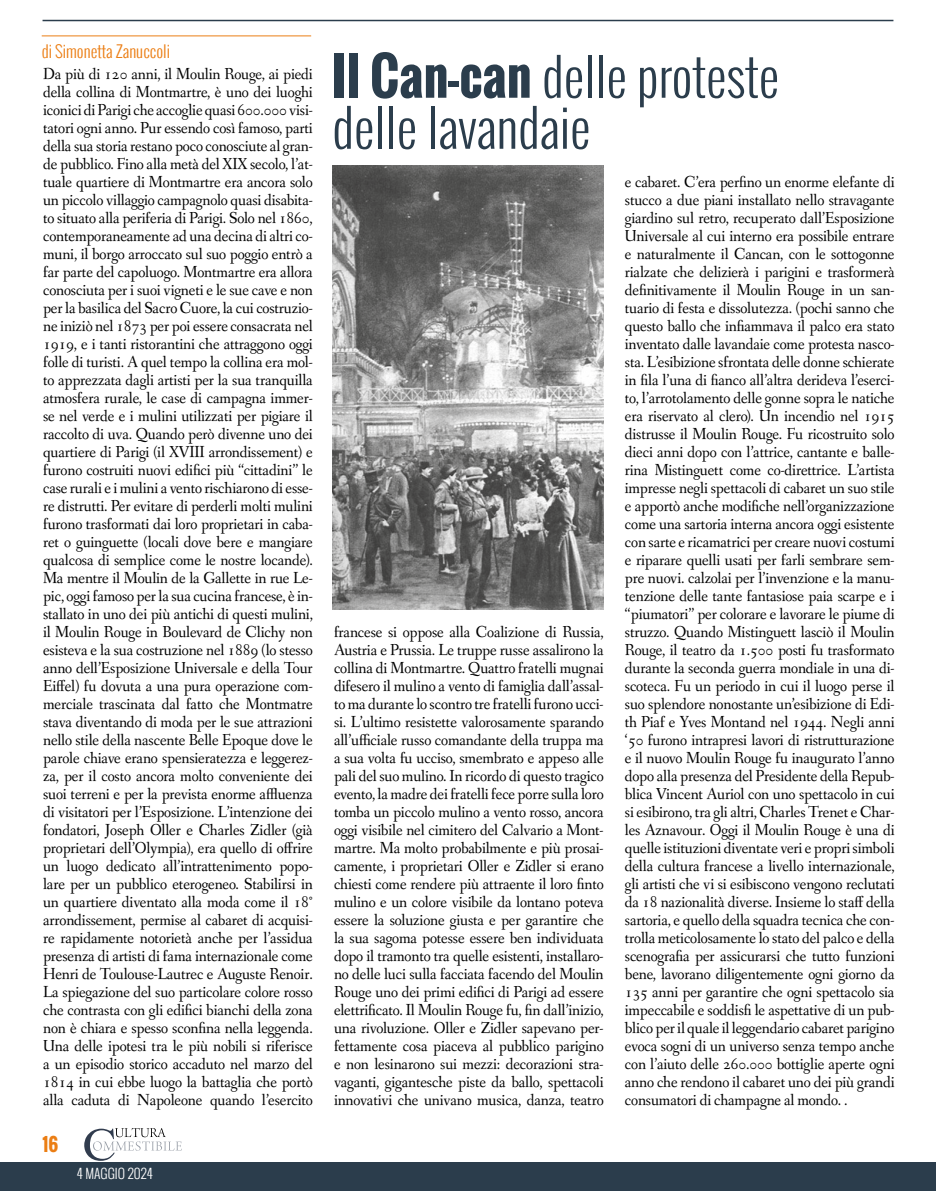
<style>
.page{position:relative;width:936px;height:1191px;background:#fff}
.page>*{position:absolute;margin:0;border:0;box-sizing:border-box;transform-origin:0 0}
.t1{font:300 51px/51px "Oswald";color:#2b3d4c}
.t2{font:700 18px "Oswald";color:#eb7e14}
.t3{font:16.5px/18px "Fanwood Text";letter-spacing:-.01em;color:#000;text-align:justify;scale:.95 1}
.t4{font:300 16.5px "Oswald";color:#eb7e14}
.t5{font:300 13.5px "Oswald";color:#fff}
.s1{font-weight:700}
</style>
<div class="page">
<div style="left:0;top:1162px;width:935px;height:29px;background:#2b3d4c"></div>
<svg style="left:84px;top:1128px;width:98px;height:32px"></svg>
<hr style="left:43px;top:20px;width:850px;height:1px;background:#2b3d4c">
<hr style="left:42px;top:36px;width:269px;height:1px;background:#eb7e14">
<img style="left:332px;top:165px;width:271px;height:444px">
<p class="t4" style="left:42px;top:39px;width:130px">di Simonetta Zanuccoli</p>
<p class="t3" style="left:43px;top:65px;width:285px">Da più di 120 anni, il Moulin Rouge, ai piedi della collina di Montmartre, è uno dei luoghi iconici di Parigi che accoglie quasi 600.000 visi&shy;tatori ogni anno. Pur essendo così famoso, parti della sua storia restano poco conosciute al gran&shy;de pubblico. Fino alla metà del XIX secolo, l’at&shy;tuale quartiere di Montmartre era ancora solo un piccolo villaggio campagnolo quasi disabita&shy;to situato alla periferia di Parigi. Solo nel 1860, contemporaneamente ad una decina di altri co&shy;muni, il borgo arroccato sul suo poggio entrò a far parte del capoluogo. Montmartre era allora conosciuta per i suoi vigneti e le sue cave e non per la basilica del Sacro Cuore, la cui costruzio&shy;ne iniziò nel 1873 per poi essere consacrata nel 1919, e i tanti ristorantini che attraggono oggi folle di turisti. A quel tempo la collina era mol&shy;to apprezzata dagli artisti per la sua tranquilla atmosfera rurale, le case di campagna immer&shy;se nel verde e i mulini utilizzati per pigiare il raccolto di uva. Quando però divenne uno dei quartiere di Parigi (il XVIII arrondissement) e furono costruiti nuovi edifici più “cittadini” le case rurali e i mulini a vento rischiarono di esse&shy;re distrutti. Per evitare di perderli molti mulini furono trasformati dai loro proprietari in caba&shy;ret o guinguette (locali dove bere e mangiare qualcosa di semplice come le nostre locande).<br>Ma mentre il Moulin de la Gallette in rue Le&shy;pic, oggi famoso per la sua cucina francese, è in&shy;stallato in uno dei più antichi di questi mulini, il Moulin Rouge in Boulevard de Clichy non esisteva e la sua costruzione nel 1889 (lo stesso anno dell’Esposizione Universale e della Tour Eiffel) fu dovuta a una pura operazione com&shy;merciale trascinata dal fatto che Montmatre stava diventando di moda per le sue attrazioni nello stile della nascente Belle Epoque dove le parole chiave erano spensieratezza e leggerez&shy;za, per il costo ancora molto conveniente dei suoi terreni e per la prevista enorme affluenza di visitatori per l’Esposizione. L’intenzione dei fondatori, Joseph Oller e Charles Zidler (già proprietari dell’Olympia), era quello di offrire un luogo dedicato all’intrattenimento popo&shy;lare per un pubblico eterogeneo. Stabilirsi in un quartiere diventato alla moda come il 18° arrondissement, permise al cabaret di acquisi&shy;re rapidamente notorietà anche per l’assidua presenza di artisti di fama internazionale come Henri de Toulouse-Lautrec e Auguste Renoir.<br>La spiegazione del suo particolare colore rosso che contrasta con gli edifici bianchi della zona non è chiara e spesso sconfina nella leggenda.<br>Una delle ipotesi tra le più nobili si riferisce a un episodio storico accaduto nel marzo del 1814 in cui ebbe luogo la battaglia che portò alla caduta di Napoleone quando l’esercito</p>
<p class="t2" style="left:43px;top:1130px;width:17px">16</p>
<p class="t5" style="left:77px;top:1164px;width:77px">4 MAGGIO 2024</p>
<h1 class="t1" style="left:332px;top:51px;width:448px"><span class="s1">Il Can-can</span> delle proteste delle lavandaie</h1>
<p class="t3" style="left:334px;top:623px;width:285px">francese si oppose alla Coalizione di Russia, Austria e Prussia. Le truppe russe assalirono la collina di Montmartre. Quattro fratelli mugnai difesero il mulino a vento di famiglia dall’assal&shy;to ma durante lo scontro tre fratelli furono ucci&shy;si. L’ultimo resistette valorosamente sparando all’ufficiale russo comandante della truppa ma a sua volta fu ucciso, smembrato e appeso alle pali del suo mulino. In ricordo di questo tragico evento, la madre dei fratelli fece porre sulla loro tomba un piccolo mulino a vento rosso, ancora oggi visibile nel cimitero del Calvario a Mont&shy;martre. Ma molto probabilmente e più prosai&shy;camente, i proprietari Oller e Zidler si erano chiesti come rendere più attraente il loro finto mulino e un colore visibile da lontano poteva essere la soluzione giusta e per garantire che la sua sagoma potesse essere ben individuata dopo il tramonto tra quelle esistenti, installaro&shy;no delle luci sulla facciata facendo del Moulin Rouge uno dei primi edifici di Parigi ad essere elettrificato. Il Moulin Rouge fu, fin dall’inizio, una rivoluzione. Oller e Zidler sapevano per&shy;fettamente cosa piaceva al pubblico parigino e non lesinarono sui mezzi: decorazioni stra&shy;vaganti, gigantesche piste da ballo, spettacoli innovativi che univano musica, danza, teatro</p>
<p class="t3" style="left:625px;top:173px;width:285px">e cabaret. C’era perfino un enorme elefante di stucco a due piani installato nello stravagante giardino sul retro, recuperato dall’Esposizione Universale al cui interno era possibile entrare e naturalmente il Cancan, con le sottogonne rialzate che delizierà i parigini e trasformerà definitivamente il Moulin Rouge in un san&shy;tuario di festa e dissolutezza. (pochi sanno che questo ballo che infiammava il palco era stato inventato dalle lavandaie come protesta nasco&shy;sta. L’esibizione sfrontata delle donne schierate in fila l’una di fianco all’altra derideva l’eserci&shy;to, l’arrotolamento delle gonne sopra le natiche era riservato al clero). Un incendio nel 1915 distrusse il Moulin Rouge. Fu ricostruito solo dieci anni dopo con l’attrice, cantante e balle&shy;rina Mistinguett come co-direttrice. L’artista impresse negli spettacoli di cabaret un suo stile e apportò anche modifiche nell’organizzazione come una sartoria interna ancora oggi esistente con sarte e ricamatrici per creare nuovi costumi e riparare quelli usati per farli sembrare sem&shy;pre nuovi. calzolai per l’invenzione e la manu&shy;tenzione delle tante fantasiose paia scarpe e i “piumatori” per colorare e lavorare le piume di struzzo. Quando Mistinguett lasciò il Moulin Rouge, il teatro da 1.500 posti fu trasformato durante la seconda guerra mondiale in una di&shy;scoteca. Fu un periodo in cui il luogo perse il suo splendore nonostante un’esibizione di Edi&shy;th Piaf e Yves Montand nel 1944. Negli anni ‘50 furono intrapresi lavori di ristrutturazione e il nuovo Moulin Rouge fu inaugurato l’anno dopo alla presenza del Presidente della Repub&shy;blica Vincent Auriol con uno spettacolo in cui si esibirono, tra gli altri, Charles Trenet e Char&shy;les Aznavour. Oggi il Moulin Rouge è una di quelle istituzioni diventate veri e propri simboli della cultura francese a livello internazionale, gli artisti che vi si esibiscono vengono reclutati da 18 nazionalità diverse. Insieme lo staff della sartoria, e quello della squadra tecnica che con&shy;trolla meticolosamente lo stato del palco e della scenografia per assicurarsi che tutto funzioni bene, lavorano diligentemente ogni giorno da 135 anni per garantire che ogni spettacolo sia impeccabile e soddisfi le aspettative di un pub&shy;blico per il quale il leggendario cabaret parigino evoca sogni di un universo senza tempo anche con l’aiuto delle 260.000 bottiglie aperte ogni anno che rendono il cabaret uno dei più grandi consumatori di champagne al mondo. .</p>
</div>
